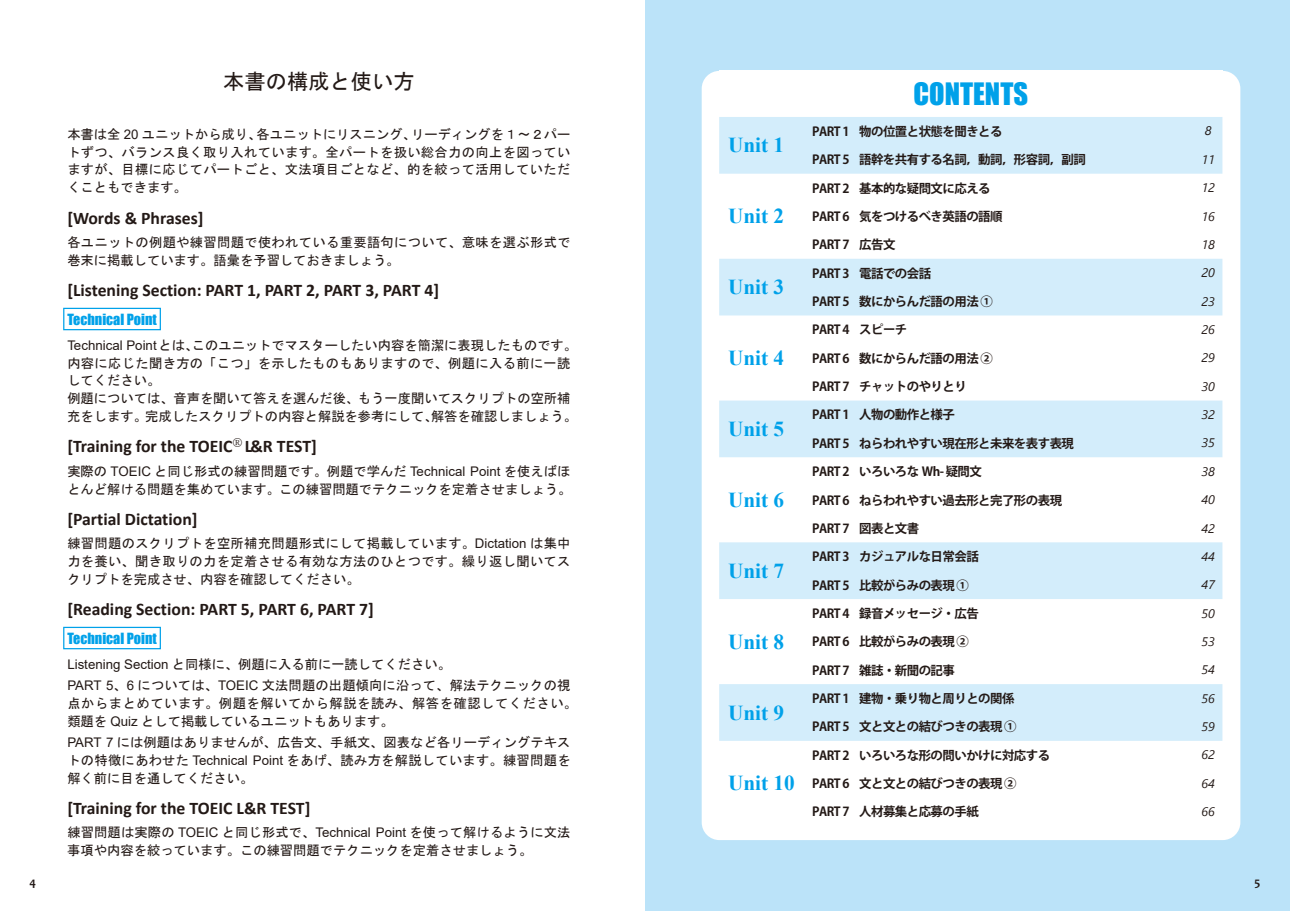
<style>
.page{position:relative;width:1290px;height:911px;background:#fff}
.page>*{position:absolute;margin:0;border:0;box-sizing:border-box;transform-origin:0 0}
.t1{font:28.38px "Impact";color:#00a1e9}
.t2{font:700 21.25px "Times New Roman";color:#00a1e9}
.t3{font:21.25px "MS Gothic";color:#231916}
.t4{font:700 17.75px "Calibri";color:#231916}
.t5{font:14.12px "Impact";color:#00a1e9}
.t6{font:13.25px/17.8px "MS Gothic";color:#231916}
.t7{font:13.25px/18px "MS Gothic";letter-spacing:.04em;color:#231916}
.t8{font:13.25px/18px "MS Gothic";letter-spacing:.025em;color:#231916}
.t9{font:700 12.38px "Koz Go Pro";letter-spacing:-.04em;color:#231916}
.t10{font:italic 12.38px "Segoe UI";color:#231916}
.t11{font:700 12.38px "Candara";color:#231916}
.s1{font-family:"Arial"}
.s2{font-family:"Koz Min Pr 6 N";font-weight:400}
</style>
<div class="page">
<div style="left:645px;top:0;width:645px;height:911px;background:#bbe3f9"></div>
<div style="left:702px;top:71px;width:538px;height:769px;background:#fff;border-radius:18px"></div>
<div style="left:719px;top:117px;width:503px;height:57px;background:#d3edfb"></div>
<svg style="left:719px;top:259px;width:503px;height:482px"></svg>
<div style="left:63px;top:308px;width:98px;height:22px;border:1px solid #00a1e9"></div>
<div style="left:63px;top:627px;width:98px;height:22px;border:1px solid #00a1e9"></div>
<p class="t11" style="left:30px;top:874px;width:8px">4</p>
<h2 class="t3" style="left:223px;top:71px;width:193px">本書の構成と使い方</h2>
<p class="t6" style="left:67px;top:125px;width:505px;text-align:justify">本書は全 <span class="s1">20</span> ユニットから成り、各ユニットにリスニング、リーディングを１～２パートずつ、バランス良く取り入れています。全パートを扱い総合力の向上を図っていますが、目標に応じてパートごと、文法項目ごとなど、的を絞って活用していただくこともできます。</p>
<h3 class="t4" style="left:67px;top:205px;width:138px">[Words &amp; Phrases]</h3>
<p class="t8" style="left:67px;top:233px;width:505px">各ユニットの例題や練習問題で使われている重要語句について、意味を選ぶ形式で巻末に掲載しています。語彙を予習しておきましょう。</p>
<h3 class="t4" style="left:67px;top:278px;width:373px">[Listening Section: PART 1, PART 2, PART 3, PART 4]</h3>
<p class="t5" style="left:67px;top:308px;width:91px">Technical Point</p>
<p class="t6" style="left:67px;top:336px;width:511px"><span class="s1">Technical Point</span>とは、このユニットでマスターしたい内容を簡潔に表現したものです。内容に応じた聞き方の「こつ」を示したものもありますので、例題に入る前に一読してください。<br>例題については、音声を聞いて答えを選んだ後、もう一度聞いてスクリプトの空所補充をします。完成したスクリプトの内容と解説を参考にして、解答を確認しましょう。</p>
<h3 class="t4" style="left:67px;top:434px;width:251px">[Training for the TOEIC<span class="s2">®</span>L&amp;R TEST]</h3>
<p class="t6" style="left:67px;top:462px;width:506px">実際の <span class="s1">TOEIC</span> と同じ形式の練習問題です。例題で学んだ <span class="s1">Technical Point</span> を使えばほとんど解ける問題を集めています。この練習問題でテクニックを定着させましょう。</p>
<h3 class="t4" style="left:67px;top:506px;width:132px">[Partial Dictation]</h3>
<p class="t6" style="left:67px;top:535px;width:505px;text-align:justify">練習問題のスクリプトを空所補充問題形式にして掲載しています。<span class="s1">Dictation</span> は集中力を養い、聞き取りの力を定着させる有効な方法のひとつです。繰り返し聞いてスクリプトを完成させ、内容を確認してください。</p>
<h3 class="t4" style="left:67px;top:597px;width:308px">[Reading Section: PART 5, PART 6, PART 7]</h3>
<p class="t5" style="left:67px;top:627px;width:91px">Technical Point</p>
<p class="t6" style="left:67px;top:653px;width:505px;line-height:21.2px"><span class="s1">Listening Section</span> と同様に、例題に入る前に一読してください。<br><span class="s1">PART 5</span>、<span class="s1">6</span> については、<span class="s1">TOEIC</span> 文法問題の出題傾向に沿って、解法テクニックの視</p>
<p class="t7" style="left:67px;top:694px;width:511px">点からまとめています。例題を解いてから解説を読み、解答を確認してください。類題を <span class="s1">Quiz</span> として掲載しているユニットもあります。</p>
<p class="t6" style="left:67px;top:733px;width:505px;text-align:justify"><span class="s1">PART 7</span> には例題はありませんが、広告文、手紙文、図表など各リーディングテキストの特徴にあわせた <span class="s1">Technical Point</span> をあげ、読み方を解説しています。練習問題を解く前に目を通してください。</p>
<h3 class="t4" style="left:67px;top:795px;width:245px">[Training for the TOEIC L&amp;R TEST]</h3>
<p class="t6" style="left:67px;top:823px;width:505px">練習問題は実際の <span class="s1">TOEIC</span> と同じ形式で、<span class="s1">Technical Point</span> を使って解けるように文法事項や内容を絞っています。この練習問題でテクニックを定着させましょう。</p>
<h2 class="t2" style="left:728px;top:130px;width:58px">Unit 1</h2>
<h2 class="t2" style="left:728px;top:201px;width:58px">Unit 2</h2>
<h2 class="t2" style="left:728px;top:272px;width:58px">Unit 3</h2>
<h2 class="t2" style="left:728px;top:342px;width:58px">Unit 4</h2>
<h2 class="t2" style="left:728px;top:413px;width:58px">Unit 5</h2>
<h2 class="t2" style="left:728px;top:484px;width:58px">Unit 6</h2>
<h2 class="t2" style="left:728px;top:555px;width:58px">Unit 7</h2>
<h2 class="t2" style="left:728px;top:626px;width:58px">Unit 8</h2>
<h2 class="t2" style="left:728px;top:697px;width:58px">Unit 9</h2>
<h2 class="t2" style="left:728px;top:768px;width:68px">Unit 10</h2>
<h1 class="t1" style="left:913px;top:72px;width:116px">CONTENTS</h1>
<p class="t9" style="left:812px;top:123px;width:192px">PART 1 物の位置と状態を聞きとる</p>
<p class="t10" style="left:1205px;top:119px;width:8px">8</p>
<p class="t9" style="left:812px;top:152px;width:275px">PART 5 語幹を共有する名詞，動詞，形容詞，副詞</p>
<p class="t10" style="left:1201px;top:148px;width:15px">11</p>
<p class="t9" style="left:812px;top:180px;width:180px">PART 2 基本的な疑問文に応える</p>
<p class="t10" style="left:1201px;top:176px;width:15px">12</p>
<p class="t9" style="left:812px;top:208px;width:192px">PART 6 気をつけるべき英語の語順</p>
<p class="t10" style="left:1201px;top:204px;width:15px">16</p>
<p class="t9" style="left:812px;top:237px;width:85px">PART 7 広告文</p>
<p class="t10" style="left:1201px;top:233px;width:15px">18</p>
<p class="t9" style="left:812px;top:265px;width:120px">PART 3 電話での会話</p>
<p class="t10" style="left:1201px;top:261px;width:15px">20</p>
<p class="t9" style="left:812px;top:293px;width:182px">PART 5 数にからんだ語の用法 ①</p>
<p class="t10" style="left:1201px;top:289px;width:15px">23</p>
<p class="t9" style="left:812px;top:322px;width:97px">PART 4 スピーチ</p>
<p class="t10" style="left:1201px;top:318px;width:15px">26</p>
<p class="t9" style="left:812px;top:350px;width:182px">PART 6 数にからんだ語の用法 ②</p>
<p class="t10" style="left:1201px;top:346px;width:15px">29</p>
<p class="t9" style="left:812px;top:378px;width:156px">PART 7 チャットのやりとり</p>
<p class="t10" style="left:1201px;top:375px;width:15px">30</p>
<p class="t9" style="left:812px;top:407px;width:144px">PART 1 人物の動作と様子</p>
<p class="t10" style="left:1201px;top:403px;width:15px">32</p>
<p class="t9" style="left:812px;top:435px;width:263px">PART 5 ねらわれやすい現在形と未来を表す表現</p>
<p class="t10" style="left:1201px;top:431px;width:15px">35</p>
<p class="t9" style="left:812px;top:463px;width:171px">PART 2 いろいろな Wh- 疑問文</p>
<p class="t10" style="left:1201px;top:460px;width:15px">38</p>
<p class="t9" style="left:812px;top:492px;width:251px">PART 6 ねらわれやすい過去形と完了形の表現</p>
<p class="t10" style="left:1201px;top:488px;width:15px">40</p>
<p class="t9" style="left:812px;top:520px;width:109px">PART 7 図表と文書</p>
<p class="t10" style="left:1201px;top:516px;width:15px">42</p>
<p class="t9" style="left:812px;top:549px;width:168px">PART 3 カジュアルな日常会話</p>
<p class="t10" style="left:1201px;top:545px;width:15px">44</p>
<p class="t9" style="left:812px;top:577px;width:158px">PART 5 比較がらみの表現 ①</p>
<p class="t10" style="left:1201px;top:573px;width:15px">47</p>
<p class="t9" style="left:812px;top:605px;width:168px">PART 4 録音メッセージ・広告</p>
<p class="t10" style="left:1201px;top:601px;width:15px">50</p>
<p class="t9" style="left:812px;top:634px;width:158px">PART 6 比較がらみの表現 ②</p>
<p class="t10" style="left:1201px;top:630px;width:15px">53</p>
<p class="t9" style="left:812px;top:662px;width:144px">PART 7 雑誌・新聞の記事</p>
<p class="t10" style="left:1201px;top:658px;width:15px">54</p>
<p class="t9" style="left:812px;top:690px;width:204px">PART 1 建物・乗り物と周りとの関係</p>
<p class="t10" style="left:1201px;top:686px;width:15px">56</p>
<p class="t9" style="left:812px;top:719px;width:206px">PART 5 文と文との結びつきの表現 ①</p>
<p class="t10" style="left:1201px;top:715px;width:15px">59</p>
<p class="t9" style="left:812px;top:747px;width:240px">PART 2 いろいろな形の問いかけに対応する</p>
<p class="t10" style="left:1201px;top:743px;width:15px">62</p>
<p class="t9" style="left:812px;top:775px;width:206px">PART 6 文と文との結びつきの表現 ②</p>
<p class="t10" style="left:1201px;top:771px;width:15px">64</p>
<p class="t9" style="left:812px;top:804px;width:168px">PART 7 人材募集と応募の手紙</p>
<p class="t10" style="left:1201px;top:800px;width:15px">66</p>
<p class="t11" style="left:1254px;top:874px;width:7px">5</p>
</div>
